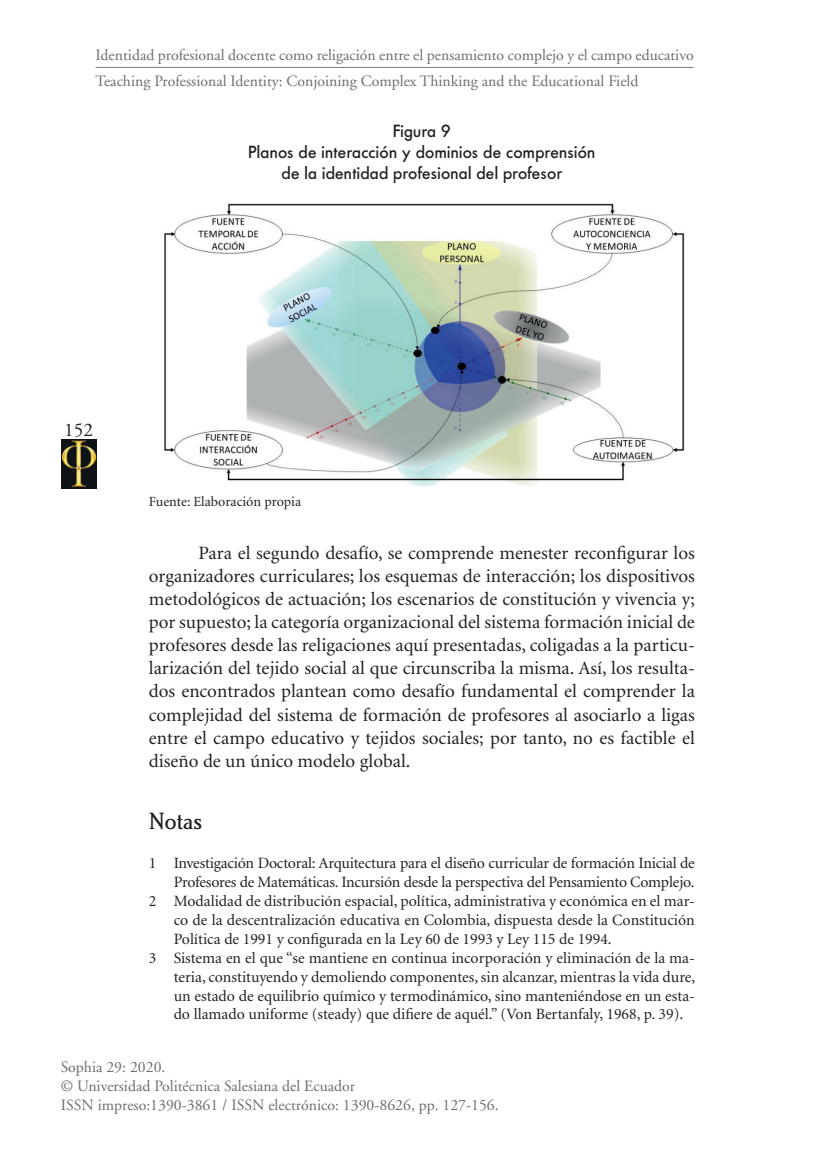
<style>
.page{position:relative;width:819px;height:1151px;background:#fff}
.page>*{position:absolute;margin:0;border:0;box-sizing:border-box;transform-origin:0 0}
.t1{font:24.5px "Brighton Medium Plain";color:#231f20}
.t2{font:19.25px "Adobe Garamond";color:#231f20}
.t3{font:18.9px/23.1px "Minion";color:#231f20;text-align:justify}
.t4{font:500 17.5px/21px "Futura BQ";color:#231f20;text-align:center}
.t5{font:15.75px "Minion";color:#231f20}
.t6{font:15.75px/19.2px "Adobe Garamond";color:#6c6d70}
.t7{font:14px "Minion";color:#231f20}
</style>
<div class="page">
<hr style="left:95px;top:67px;width:598px;height:1px;background:#231f20">
<img style="left:62px;top:440px;width:34px;height:49px">
<img style="left:164px;top:203px;width:521px;height:282px">
<p class="t6" style="left:95px;top:42px;width:599px;line-height:25.7px">Identidad profesional docente como religación entre el pensamiento complejo y el campo educativo<br>Teaching Professional Identity: Conjoining Complex Thinking and the Educational Field</p>
<p class="t4" style="left:248px;top:121px;width:349px">Figura 9<br>Planos de interacción y dominios de comprensión de la identidad profesional del profesor</p>
<p class="t2" style="left:64px;top:419px;width:30px">152</p>
<p class="t7" style="left:149px;top:495px;width:154px">Fuente: Elaboración propia</p>
<p class="t3" style="left:149px;top:542px;width:547px;text-indent:50px">Para el segundo desafío, se comprende menester reconfigurar los organizadores curriculares; los esquemas de interacción; los dispositivos metodológicos de actuación; los escenarios de constitución y vivencia y; por supuesto; la categoría organizacional del sistema formación inicial de profesores desde las religaciones aquí presentadas, coligadas a la particu&shy;larización del tejido social al que circunscriba la misma. Así, los resulta&shy;dos encontrados plantean como desafío fundamental el comprender la complejidad del sistema de formación de profesores al asociarlo a ligas entre el campo educativo y tejidos sociales; por tanto, no es factible el diseño de un único modelo global.</p>
<h1 class="t1" style="left:149px;top:807px;width:55px">Notas</h1>
<p class="t5" style="left:149px;top:855px;width:547px">1 Investigación Doctoral: Arquitectura para el diseño curricular de formación Inicial de</p>
<p class="t5" style="left:174px;top:874px;width:522px">Profesores de Matemáticas. Incursión desde la perspectiva del Pensamiento Complejo.</p>
<p class="t5" style="left:149px;top:893px;width:547px">2 Modalidad de distribución espacial, política, administrativa y económica en el mar-</p>
<p class="t5" style="left:174px;top:912px;width:522px">co de la descentralización educativa en Colombia, dispuesta desde la Constitución</p>
<p class="t5" style="left:174px;top:931px;width:439px">Política de 1991 y configurada en la Ley 60 de 1993 y Ley 115 de 1994.</p>
<p class="t5" style="left:149px;top:950px;width:547px">3 Sistema en el que “se mantiene en continua incorporación y eliminación de la ma-</p>
<p class="t5" style="left:174px;top:969px;width:523px">teria, constituyendo y demoliendo componentes, sin alcanzar, mientras la vida dure,</p>
<p class="t5" style="left:174px;top:988px;width:522px">un estado de equilibrio químico y termodinámico, sino manteniéndose en un esta-</p>
<p class="t5" style="left:174px;top:1007px;width:511px">do llamado uniforme (steady) que difiere de aquél.” (Von Bertanfaly, 1968, p. 39).</p>
<p class="t6" style="left:61px;top:1058px;width:439px">Sophia 29: 2020.<br>© Universidad Politécnica Salesiana del Ecuador<br>ISSN impreso:1390-3861 / ISSN electrónico: 1390-8626, pp. 127-156.</p>
</div>
